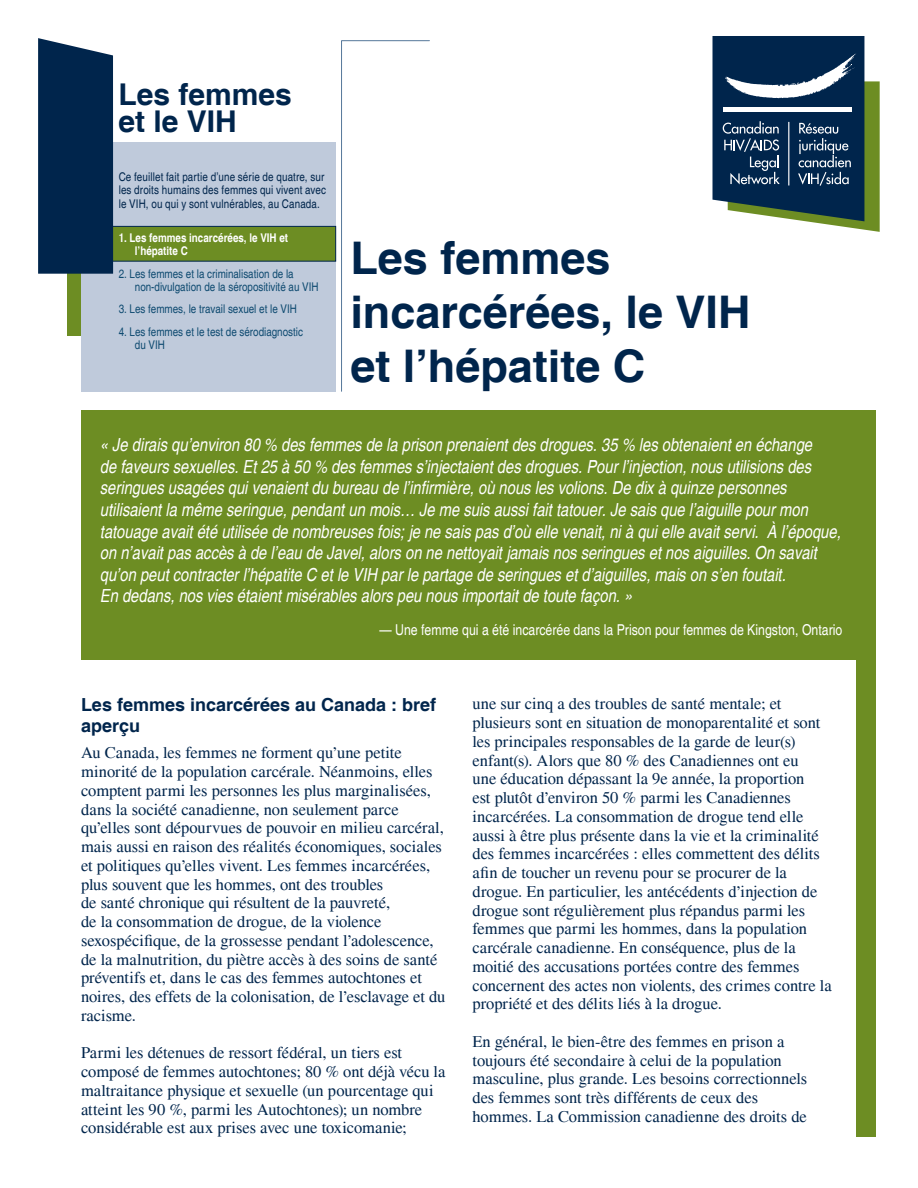
<style>
.page{position:relative;width:918px;height:1188px;background:#fff}
.page>*{position:absolute;margin:0;border:0;box-sizing:border-box;transform-origin:0 0}
.titre_fiche{font:700 45px/54px "Helvetica";color:#00254c}
.t1{font:700 30px/27px "Helvetica";color:#00254c}
.t2{font:italic condensed 18px/21.6px "Helvetica";color:#fff}
.Heading_2{font:700 18px/21px "Helvetica";color:#00254c}
.texte{font:16.5px/18.8px "Times";letter-spacing:-.005em;color:#00254c}
.t3{font:condensed 15px "Helvetica";color:#fff}
.texte-2{font:condensed 12px/13.5px "Helvetica";letter-spacing:.01em;color:#00254c}
.series_list{font:condensed 12px/13.5px "Helvetica";color:#0f4b71}
.series_highlighted{font:condensed 12px/13.5px "Helvetica";color:#0f4b71}
.series_highlighted-2{font:700 condensed 12px/13.5px "Helvetica";color:#fff}
</style>
<div class="page">
<div style="left:81px;top:410px;width:783px;height:250px;background:#6d8d23"></div>
<div style="left:68px;top:73px;width:34px;height:263px;background:#6d8d23"></div>
<div style="left:81px;top:142px;width:255px;height:250px;background:#bfcadb"></div>
<svg style="left:341px;top:40px;width:89px;height:352px"></svg>
<svg style="left:712px;top:36px;width:168px;height:196px;background:#3e5b6b"></svg>
<hr style="left:788px;top:122px;width:1px;height:63px;background:#fff">
<div style="left:856px;top:410px;width:20px;height:726px;background:#6d8d23"></div>
<div style="left:112px;top:226px;width:224px;height:35px;background:#6d8d23;border:1px solid #00254c"></div>
<div style="left:38px;top:38px;width:75px;height:236px;background:#00254c"></div>
<p class="t1" style="left:119px;top:82px;width:175px">Les femmes et le VIH</p>
<p class="texte-2" style="left:119px;top:170px;width:209px">Ce feuillet fait partie d’une série de quatre, sur les droits humains des femmes qui vivent avec le VIH, ou qui y sont vulnérables, au Canada.</p>
<p class="series_highlighted-2" style="left:135px;top:231px;width:155px;text-indent:-16px">1. Les femmes incarcérées, le VIH et l’hépatite C</p>
<p class="series_highlighted" style="left:135px;top:267px;width:185px;text-indent:-16px">2. Les femmes et la criminalisation de la non-divulgation de la séropositivité au VIH</p>
<p class="series_list" style="left:119px;top:303px;width:180px">3. Les femmes, le travail sexuel et le VIH</p>
<p class="series_list" style="left:135px;top:325px;width:170px;text-indent:-16px">4. Les femmes et le test de sérodiagnostic du VIH</p>
<p class="titre_fiche" style="left:350px;top:233px;width:402px">Les femmes incarcérées, le VIH et l’hépatite C</p>
<p class="t2" style="left:100px;top:434px;width:742px">« Je dirais qu’environ 80 % des femmes de la prison prenaient des drogues. 35 % les obtenaient en échange<br>de faveurs sexuelles. Et 25 à 50 % des femmes s’injectaient des drogues. Pour l’injection, nous utilisions des seringues usagées qui venaient du bureau de l’infirmière, où nous les volions. De dix à quinze personnes utilisaient la même seringue, pendant un mois… Je me suis aussi fait tatouer. Je sais que l’aiguille pour mon tatouage avait été utilisée de nombreuses fois; je ne sais pas d’où elle venait, ni à qui elle avait servi. À l’époque, on n’avait pas accès à de l’eau de Javel, alors on ne nettoyait jamais nos seringues et nos aiguilles. On savait qu’on peut contracter l’hépatite C et le VIH par le partage de seringues et d’aiguilles, mais on s’en foutait.<br>En dedans, nos vies étaient misérables alors peu nous importait de toute façon. »</p>
<p class="t3" style="left:379px;top:621px;width:464px">— Une femme qui a été incarcérée dans la Prison pour femmes de Kingston, Ontario</p>
<p class="Heading_2" style="left:81px;top:695px;width:357px">Les femmes incarcérées au Canada : bref aperçu</p>
<p class="texte" style="left:81px;top:744px;width:366px">Au Canada, les femmes ne forment qu’une petite minorité de la population carcérale. Néanmoins, elles comptent parmi les personnes les plus marginalisées, dans la société canadienne, non seulement parce qu’elles sont dépourvues de pouvoir en milieu carcéral, mais aussi en raison des réalités économiques, sociales et politiques qu’elles vivent. Les femmes incarcérées, plus souvent que les hommes, ont des troubles<br>de santé chronique qui résultent de la pauvreté,<br>de la consommation de drogue, de la violence sexospécifique, de la grossesse pendant l’adolescence, de la malnutrition, du piètre accès à des soins de santé préventifs et, dans le cas des femmes autochtones et noires, des effets de la colonisation, de l’esclavage et du racisme.</p>
<p class="texte" style="left:81px;top:1044px;width:366px">Parmi les détenues de ressort fédéral, un tiers est composé de femmes autochtones; 80 % ont déjà vécu la maltraitance physique et sexuelle (un pourcentage qui atteint les 90 %, parmi les Autochtones); un nombre considérable est aux prises avec une toxicomanie;</p>
<p class="texte" style="left:472px;top:695px;width:361px">une sur cinq a des troubles de santé mentale; et plusieurs sont en situation de monoparentalité et sont les principales responsables de la garde de leur(s) enfant(s). Alors que 80 % des Canadiennes ont eu<br>une éducation dépassant la 9e année, la proportion<br>est plutôt d’environ 50 % parmi les Canadiennes incarcérées. La consommation de drogue tend elle aussi à être plus présente dans la vie et la criminalité des femmes incarcérées : elles commettent des délits afin de toucher un revenu pour se procurer de la drogue. En particulier, les antécédents d’injection de drogue sont régulièrement plus répandus parmi les femmes que parmi les hommes, dans la population carcérale canadienne. En conséquence, plus de la moitié des accusations portées contre des femmes concernent des actes non violents, des crimes contre la propriété et des délits liés à la drogue.</p>
<p class="texte" style="left:472px;top:1032px;width:336px">En général, le bien-être des femmes en prison a toujours été secondaire à celui de la population masculine, plus grande. Les besoins correctionnels des femmes sont très différents de ceux des hommes. La Commission canadienne des droits de</p>
</div>
